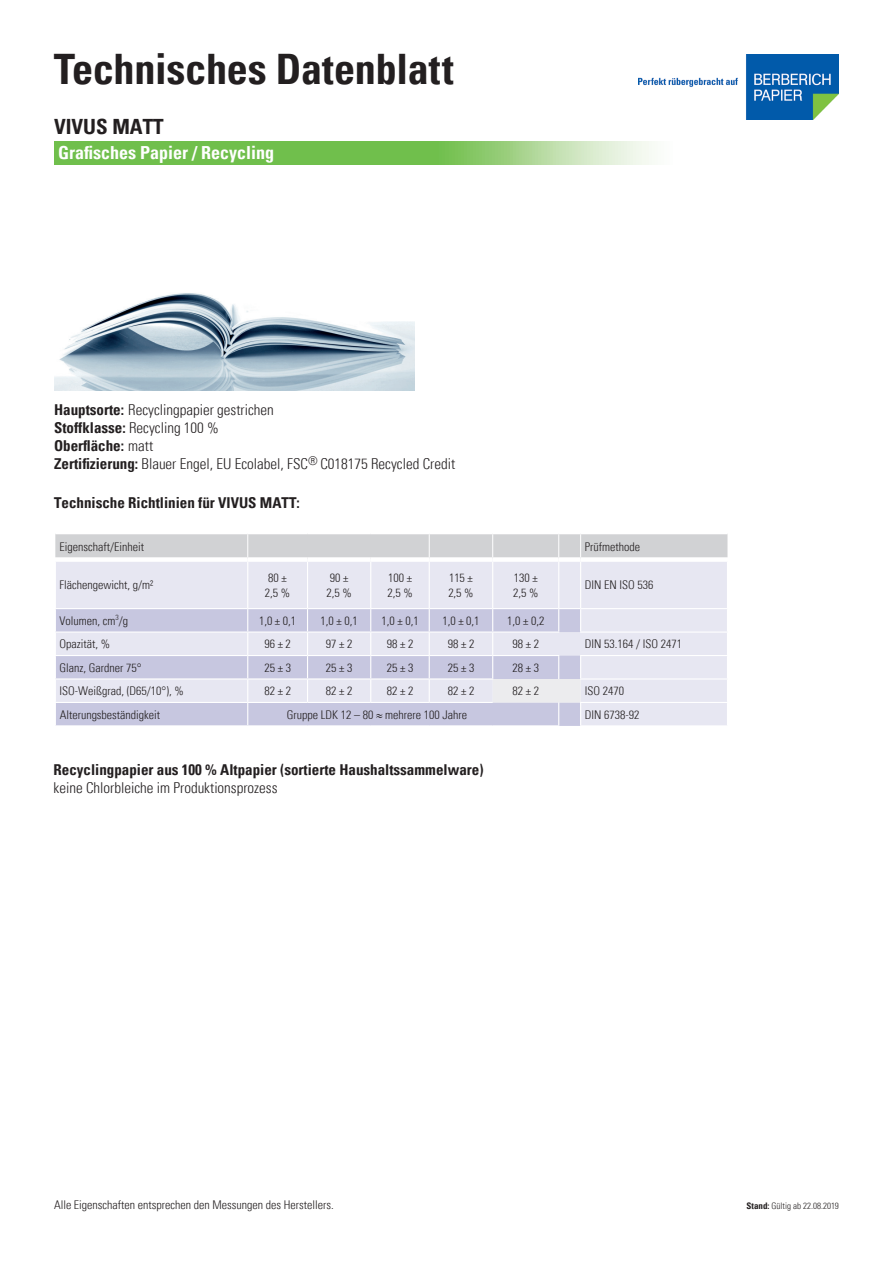
<style>
.page{position:relative;width:893px;height:1263px;background:#fff}
.page>*{position:absolute;margin:0;border:0;box-sizing:border-box;transform-origin:0 0}
.t1{font:700 condensed 42px "Univers";letter-spacing:-.005em;color:#231f20}
.t2{font:700 condensed 21px "Univers";color:#231f20}
.t3{font:700 condensed 18px "Univers";color:#fff}
.t4{font:300 condensed 15px/18px "Univers";color:#231f20}
.t5{font:700 condensed 15px "Univers";color:#231f20}
.t6{font:300 condensed 12px/14.4px "Univers";color:#231f20}
.t7{font:300 condensed 9px "Univers";color:#231f20}
.s1{font-weight:700}
</style>
<div class="page">
<svg style="left:54px;top:141px;width:598px;height:24px;background:#89c96a"></svg>
<img style="left:54px;top:293px;width:360px;height:97px">
<div style="left:56px;top:562px;width:671px;height:163px;background:#e7e7f2"></div>
<svg style="left:56px;top:609px;width:524px;height:117px;background:#d4d4e7"></svg>
<hr style="left:307px;top:562px;width:1px;height:46px;background:#fff">
<hr style="left:370px;top:562px;width:1px;height:46px;background:#fff">
<hr style="left:429px;top:562px;width:1px;height:46px;background:#fff">
<hr style="left:492px;top:562px;width:1px;height:46px;background:#fff">
<hr style="left:558px;top:562px;width:1px;height:46px;background:#fff">
<hr style="left:580px;top:562px;width:1px;height:46px;background:#fff">
<hr style="left:248px;top:608px;width:60px;height:1px;background:#fff">
<hr style="left:581px;top:608px;width:147px;height:1px;background:#fff">
<hr style="left:580px;top:631px;width:148px;height:2px;background:#fff">
<hr style="left:580px;top:655px;width:148px;height:1px;background:#fff">
<hr style="left:580px;top:678px;width:148px;height:1px;background:#fff">
<hr style="left:248px;top:702px;width:60px;height:1px;background:#fff">
<hr style="left:580px;top:702px;width:148px;height:1px;background:#fff">
<hr style="left:248px;top:725px;width:60px;height:1px;background:#fff">
<hr style="left:308px;top:725px;width:63px;height:1px;background:#fff">
<hr style="left:371px;top:725px;width:58px;height:1px;background:#fff">
<hr style="left:429px;top:725px;width:64px;height:1px;background:#fff">
<hr style="left:493px;top:725px;width:66px;height:1px;background:#fff">
<hr style="left:247px;top:562px;width:1px;height:46px;background:#fff">
<hr style="left:55px;top:608px;width:193px;height:1px;background:#fff">
<hr style="left:55px;top:631px;width:193px;height:2px;background:#fff">
<hr style="left:55px;top:655px;width:193px;height:1px;background:#fff">
<hr style="left:55px;top:678px;width:193px;height:1px;background:#fff">
<hr style="left:55px;top:702px;width:193px;height:1px;background:#fff">
<hr style="left:55px;top:725px;width:193px;height:1px;background:#fff">
<svg style="left:55px;top:534px;width:672px;height:24px;background:#d2d3d5"></svg>
<div style="left:55px;top:557px;width:193px;height:5px;background:#fff"></div>
<div style="left:248px;top:557px;width:60px;height:5px;background:#fff"></div>
<div style="left:429px;top:557px;width:64px;height:5px;background:#fff"></div>
<div style="left:493px;top:557px;width:66px;height:5px;background:#fff"></div>
<div style="left:559px;top:557px;width:22px;height:5px;background:#fff"></div>
<div style="left:581px;top:557px;width:147px;height:5px;background:#fff"></div>
<hr style="left:248px;top:678px;width:60px;height:1px;background:#fff">
<hr style="left:308px;top:608px;width:63px;height:1px;background:#fff">
<hr style="left:371px;top:608px;width:58px;height:1px;background:#fff">
<hr style="left:429px;top:608px;width:64px;height:1px;background:#fff">
<svg style="left:247px;top:609px;width:1px;height:116px"></svg>
<hr style="left:248px;top:631px;width:60px;height:2px;background:#fff">
<hr style="left:248px;top:655px;width:60px;height:1px;background:#fff">
<hr style="left:308px;top:631px;width:63px;height:2px;background:#fff">
<hr style="left:308px;top:655px;width:63px;height:1px;background:#fff">
<hr style="left:429px;top:631px;width:64px;height:2px;background:#fff">
<hr style="left:429px;top:655px;width:64px;height:1px;background:#fff">
<hr style="left:371px;top:631px;width:58px;height:2px;background:#fff">
<hr style="left:371px;top:655px;width:58px;height:1px;background:#fff">
<svg style="left:307px;top:609px;width:1px;height:93px"></svg>
<hr style="left:308px;top:702px;width:63px;height:1px;background:#fff">
<svg style="left:370px;top:609px;width:1px;height:93px"></svg>
<hr style="left:371px;top:702px;width:58px;height:1px;background:#fff">
<svg style="left:429px;top:609px;width:1px;height:93px"></svg>
<hr style="left:429px;top:702px;width:64px;height:1px;background:#fff">
<hr style="left:308px;top:678px;width:63px;height:1px;background:#fff">
<hr style="left:371px;top:678px;width:58px;height:1px;background:#fff">
<hr style="left:429px;top:678px;width:64px;height:1px;background:#fff">
<svg style="left:492px;top:608px;width:89px;height:117px;background:#d7d7e7"></svg>
<img style="left:638px;top:54px;width:201px;height:65px">
<h1 class="t1" style="left:54px;top:45px;width:401px">Technisches Datenblatt</h1>
<h2 class="t2" style="left:54px;top:114px;width:111px">VIVUS MATT</h2>
<h3 class="t3" style="left:58px;top:142px;width:217px">Grafisches Papier / Recycling</h3>
<p class="t4" style="left:54px;top:402px;width:403px"><span class="s1">Hauptsorte:</span> Recyclingpapier gestrichen<br><span class="s1">Stoffklasse:</span> Recycling 100 %<br><span class="s1">Oberfläche:</span> matt<br><span class="s1">Zertifizierung:</span> Blauer Engel, EU Ecolabel, FSC<sup>®</sup> C018175 Recycled Credit</p>
<p class="t5" style="left:54px;top:494px;width:247px">Technische Richtlinien für VIVUS MATT:</p>
<p class="t6" style="left:60px;top:540px;width:86px">Eigenschaft/Einheit</p>
<p class="t6" style="left:585px;top:540px;width:57px">Prüfmethode</p>
<p class="t6" style="left:60px;top:579px;width:95px">Flächengewicht, g/m²</p>
<p class="t6" style="left:265px;top:572px;width:27px">80 ±<br>2,5 %</p>
<p class="t6" style="left:326px;top:572px;width:27px">90 ±<br>2,5 %</p>
<p class="t6" style="left:387px;top:572px;width:27px">100 ±<br>2,5 %</p>
<p class="t6" style="left:448px;top:572px;width:27px">115 ±<br>2,5 %</p>
<p class="t6" style="left:513px;top:572px;width:27px">130 ±<br>2,5 %</p>
<p class="t6" style="left:585px;top:579px;width:70px">DIN EN ISO 536</p>
<p class="t6" style="left:60px;top:614px;width:70px">Volumen, cm<sup>3</sup>/g</p>
<p class="t6" style="left:259px;top:614px;width:39px">1,0 ± 0,1</p>
<p class="t6" style="left:320px;top:614px;width:39px">1,0 ± 0,1</p>
<p class="t6" style="left:381px;top:614px;width:39px">1,0 ± 0,1</p>
<p class="t6" style="left:442px;top:614px;width:39px">1,0 ± 0,1</p>
<p class="t6" style="left:507px;top:614px;width:39px">1,0 ± 0,2</p>
<p class="t6" style="left:60px;top:638px;width:52px">Opazität, %</p>
<p class="t6" style="left:264px;top:638px;width:28px">96 ± 2</p>
<p class="t6" style="left:326px;top:638px;width:28px">97 ± 2</p>
<p class="t6" style="left:387px;top:638px;width:28px">98 ± 2</p>
<p class="t6" style="left:448px;top:638px;width:28px">98 ± 2</p>
<p class="t6" style="left:512px;top:638px;width:28px">98 ± 2</p>
<p class="t6" style="left:585px;top:638px;width:99px">DIN 53.164 / ISO 2471</p>
<p class="t6" style="left:60px;top:661px;width:84px">Glanz, Gardner 75°</p>
<p class="t6" style="left:264px;top:661px;width:28px">25 ± 3</p>
<p class="t6" style="left:326px;top:661px;width:28px">25 ± 3</p>
<p class="t6" style="left:387px;top:661px;width:28px">25 ± 3</p>
<p class="t6" style="left:448px;top:661px;width:28px">25 ± 3</p>
<p class="t6" style="left:512px;top:661px;width:28px">28 ± 3</p>
<p class="t6" style="left:60px;top:685px;width:126px">ISO-Weißgrad, (D65/10°), %</p>
<p class="t6" style="left:264px;top:685px;width:28px">82 ± 2</p>
<p class="t6" style="left:326px;top:685px;width:28px">82 ± 2</p>
<p class="t6" style="left:387px;top:685px;width:28px">82 ± 2</p>
<p class="t6" style="left:448px;top:685px;width:28px">82 ± 2</p>
<p class="t6" style="left:512px;top:685px;width:28px">82 ± 2</p>
<p class="t6" style="left:585px;top:685px;width:41px">ISO 2470</p>
<p class="t6" style="left:60px;top:708px;width:102px">Alterungsbeständigkeit</p>
<p class="t6" style="left:287px;top:708px;width:182px">Gruppe LDK 12 – 80 ≈ mehrere 100 Jahre</p>
<p class="t6" style="left:585px;top:708px;width:56px">DIN 6738-92</p>
<p class="t5" style="left:54px;top:761px;width:431px">Recyclingpapier aus 100 % Altpapier (sortierte Haushaltssammelware)</p>
<p class="t4" style="left:54px;top:780px;width:226px">keine Chlorbleiche im Produktionsprozess</p>
<p class="t6" style="left:54px;top:1198px;width:281px">Alle Eigenschaften entsprechen den Messungen des Herstellers.</p>
<p class="t7" style="left:746px;top:1202px;width:94px"><span class="s1">Stand:</span> Gültig ab 22.08.2019</p>
</div>
